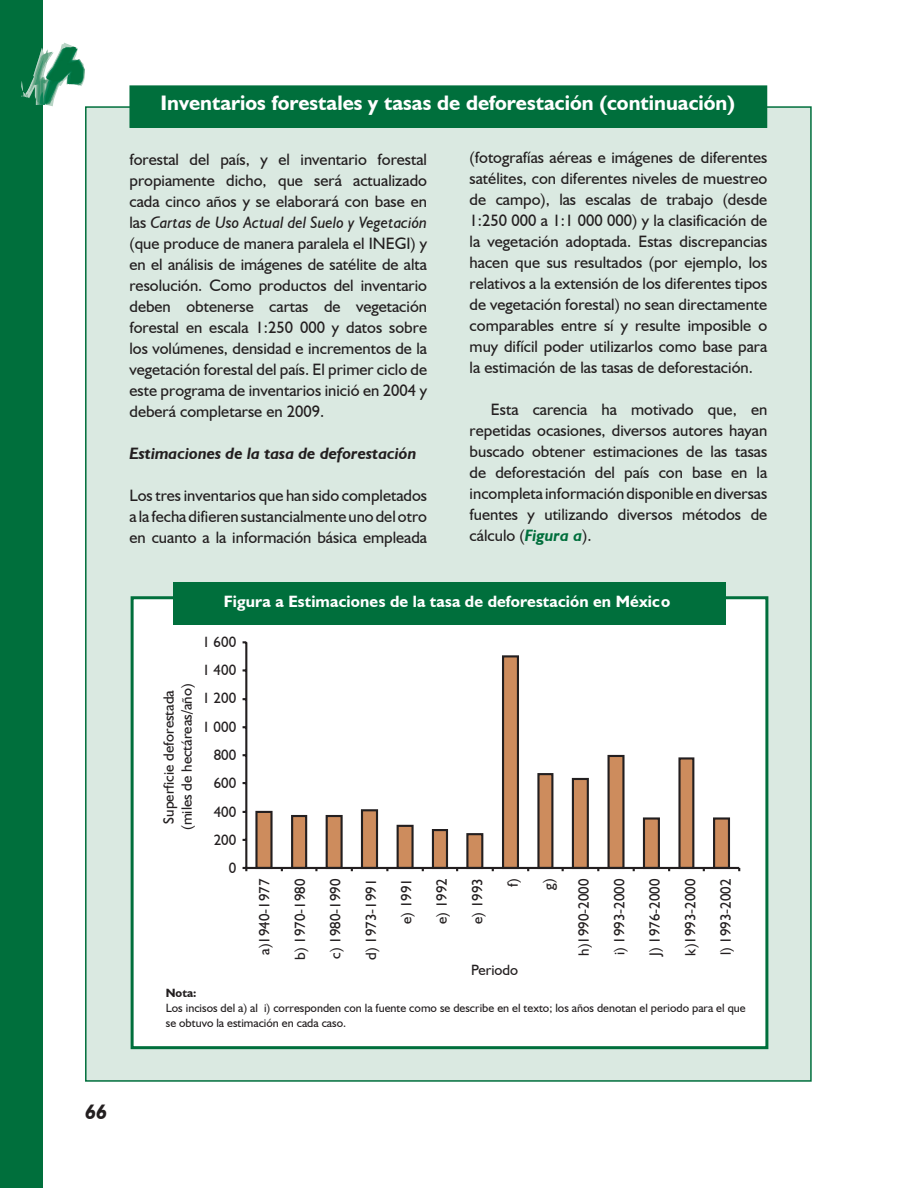
<style>
.page{position:relative;width:918px;height:1188px;background:#fff}
.page>*{position:absolute;margin:0;border:0;box-sizing:border-box;transform-origin:0 0}
.t1{font:700 21px "Humanist 521 BT";color:#fff}
.t2{font:italic 700 21px "Humanist 521 BT";color:#231f20}
.t3{font:16.5px/21px "Humanist 521 BT";color:#231f20;text-align:justify}
.t4{font:italic 700 16.5px "Humanist 521 BT";color:#231f20}
.t5{font:700 16.35px "Humanist 521 BT";letter-spacing:.005em;color:#fff}
.t6{font:14.85px/28.3px "Humanist 521 BT";color:#231f20;text-align:right}
.t7{font:12px/15px "Humanist 521 BT";color:#231f20}
.t8{font:700 12px "Humanist 521 BT";color:#231f20}
.s1{font-style:italic}
.s2{font-weight:700;font-style:italic;color:#006f3c}
</style>
<div class="page">
<div style="left:86px;top:107px;width:725px;height:974px;background:#dae9e1"></div>
<div style="left:130px;top:86px;width:637px;height:41px;background:#006f3c"></div>
<div style="left:129px;top:85px;width:638px;height:43px;border:2px solid #006f3c"></div>
<div style="left:0;top:0;width:43px;height:1188px;background:#006f3c"></div>
<img style="left:47px;top:43px;width:25px;height:63px">
<img style="left:84px;top:68px;width:1px;height:12px">
<img style="left:83px;top:63px;width:1px;height:20px">
<img style="left:48px;top:46px;width:35px;height:39px">
<img style="left:21px;top:47px;width:61px;height:51px">
<img style="left:33px;top:47px;width:1px;height:51px">
<img style="left:34px;top:47px;width:47px;height:58px">
<div style="left:132px;top:598px;width:635px;height:450px;background:#fff"></div>
<div style="left:131px;top:596px;width:637px;height:453px;border:3px solid #006f3c"></div>
<div style="left:256px;top:812px;width:15px;height:56px;background:#cd8c5d"></div>
<div style="left:255px;top:811px;width:18px;height:58px;border:2px solid #231f20"></div>
<div style="left:292px;top:816px;width:14px;height:52px;background:#cd8c5d"></div>
<div style="left:291px;top:815px;width:16px;height:54px;border:2px solid #231f20"></div>
<div style="left:327px;top:816px;width:15px;height:52px;background:#cd8c5d"></div>
<div style="left:326px;top:815px;width:17px;height:54px;border:2px solid #231f20"></div>
<div style="left:362px;top:810px;width:15px;height:58px;background:#cd8c5d"></div>
<div style="left:361px;top:809px;width:17px;height:60px;border:2px solid #231f20"></div>
<div style="left:398px;top:826px;width:15px;height:42px;background:#cd8c5d"></div>
<div style="left:397px;top:825px;width:17px;height:44px;border:2px solid #231f20"></div>
<div style="left:433px;top:830px;width:14px;height:38px;background:#cd8c5d"></div>
<div style="left:432px;top:829px;width:16px;height:40px;border:2px solid #231f20"></div>
<div style="left:467px;top:834px;width:15px;height:34px;background:#cd8c5d"></div>
<div style="left:466px;top:833px;width:17px;height:36px;border:2px solid #231f20"></div>
<div style="left:503px;top:656px;width:15px;height:212px;background:#cd8c5d"></div>
<div style="left:502px;top:655px;width:17px;height:214px;border:2px solid #231f20"></div>
<div style="left:538px;top:774px;width:14px;height:94px;background:#cd8c5d"></div>
<div style="left:537px;top:773px;width:16px;height:96px;border:2px solid #231f20"></div>
<div style="left:573px;top:779px;width:15px;height:89px;background:#cd8c5d"></div>
<div style="left:572px;top:778px;width:17px;height:91px;border:2px solid #231f20"></div>
<div style="left:609px;top:756px;width:14px;height:112px;background:#cd8c5d"></div>
<div style="left:608px;top:755px;width:17px;height:114px;border:2px solid #231f20"></div>
<div style="left:644px;top:819px;width:15px;height:49px;background:#cd8c5d"></div>
<div style="left:643px;top:817px;width:17px;height:52px;border:2px solid #231f20"></div>
<div style="left:680px;top:758px;width:13px;height:110px;background:#cd8c5d"></div>
<div style="left:678px;top:757px;width:16px;height:112px;border:2px solid #231f20"></div>
<div style="left:714px;top:819px;width:15px;height:49px;background:#cd8c5d"></div>
<div style="left:713px;top:817px;width:17px;height:52px;border:2px solid #231f20"></div>
<hr style="left:245px;top:642px;width:2px;height:226px;background:#231f20">
<hr style="left:246px;top:867px;width:493px;height:2px;background:#231f20">
<div style="left:173px;top:582px;width:553px;height:42px;background:#006f3c"></div>
<p class="t1" style="left:161px;top:90px;width:576px">Inventarios forestales y tasas de deforestación (continuación)</p>
<p class="t3" style="left:129px;top:149px;width:299px">forestal del país, y el inventario forestal propiamente dicho, que será actualizado cada cinco años y se elaborará con base en las <span class="s1">Cartas de Uso Actual del Suelo y Vegetación </span>(que produce de manera paralela el INEGI) y en el análisis de imágenes de satélite de alta resolución. Como productos del inventario deben obtenerse cartas de vegetación forestal en escala 1:250 000 y datos sobre los volúmenes, densidad e incrementos de la vegetación forestal del país. El primer ciclo de este programa de inventarios inició en 2004 y deberá completarse en 2009.</p>
<p class="t4" style="left:129px;top:443px;width:288px">Estimaciones de la tasa de deforestación</p>
<p class="t3" style="left:129px;top:485px;width:299px">Los tres inventarios que han sido completados a la fecha difieren sustancialmente uno del otro en cuanto a la información básica empleada</p>
<p class="t3" style="left:470px;top:146px;width:299px">(fotografías aéreas e imágenes de diferentes satélites, con diferentes niveles de muestreo de campo), las escalas de trabajo (desde 1:250 000 a 1:1 000 000) y la clasificación de la vegetación adoptada. Estas discrepancias hacen que sus resultados (por ejemplo, los relativos a la extensión de los diferentes tipos de vegetación forestal) no sean directamente comparables entre sí y resulte imposible o muy difícil poder utilizarlos como base para la estimación de las tasas de deforestación.</p>
<p class="t3" style="left:470px;top:398px;width:299px;text-indent:21px">Esta carencia ha motivado que, en repetidas ocasiones, diversos autores hayan buscado obtener estimaciones de las tasas de deforestación del país con base en la incompleta información disponible en diversas fuentes y utilizando diversos métodos de cálculo (<span class="s2">Figura a</span>).</p>
<p class="t5" style="left:224px;top:591px;width:448px">Figura a Estimaciones de la tasa de deforestación en México</p>
<p class="t6" style="left:160px;top:830px;width:148px;line-height:18px;text-align:center;rotate:-90deg">Superficie deforestada (miles de hectáreas/año)</p>
<p class="t6" style="left:202px;top:627px;width:35px">1 600<br>1 400<br>1 200<br>1 000<br>800<br>600<br>400<br>200<br>0</p>
<p class="t6" style="left:250px;top:955px;width:78px;rotate:-90deg">a)1940-1977</p>
<p class="t6" style="left:286px;top:960px;width:83px;rotate:-90deg">b) 1970-1980</p>
<p class="t6" style="left:321px;top:959px;width:82px;rotate:-90deg">c) 1980-1990</p>
<p class="t6" style="left:357px;top:960px;width:83px;rotate:-90deg">d) 1973-1991</p>
<p class="t6" style="left:392px;top:924px;width:47px;rotate:-90deg">e) 1991</p>
<p class="t6" style="left:427px;top:924px;width:47px;rotate:-90deg">e) 1992</p>
<p class="t6" style="left:463px;top:924px;width:47px;rotate:-90deg">e) 1993</p>
<p class="t6" style="left:498px;top:887px;width:10px;rotate:-90deg">f)</p>
<p class="t6" style="left:534px;top:890px;width:13px;rotate:-90deg">g)</p>
<p class="t6" style="left:569px;top:956px;width:79px;rotate:-90deg">h)1990-2000</p>
<p class="t6" style="left:605px;top:955px;width:78px;rotate:-90deg">i) 1993-2000</p>
<p class="t6" style="left:640px;top:956px;width:79px;rotate:-90deg">J) 1976-2000</p>
<p class="t6" style="left:676px;top:956px;width:78px;rotate:-90deg">k)1993-2000</p>
<p class="t6" style="left:711px;top:955px;width:78px;rotate:-90deg">l) 1993-2002</p>
<p class="t6" style="left:471px;top:955px;width:49px">Periodo</p>
<p class="t8" style="left:166px;top:986px;width:32px">Nota:</p>
<p class="t7" style="left:166px;top:1000px;width:581px">Los incisos del a) al i) corresponden con la fuente como se describe en el texto; los años denotan el periodo para el que se obtuvo la estimación en cada caso.</p>
<p class="t2" style="left:85px;top:1099px;width:24px">66</p>
</div>
